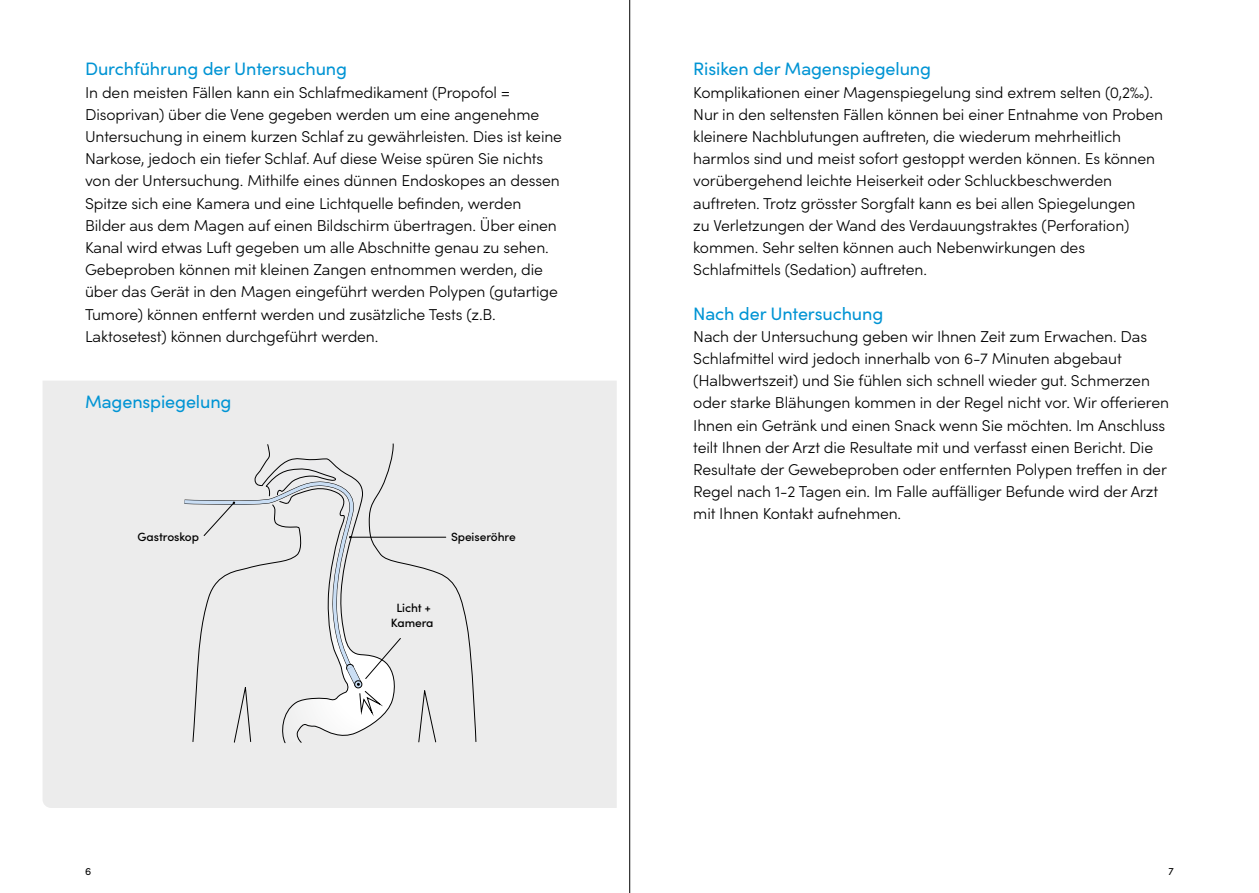
<style>
.page{position:relative;width:1259px;height:893px;background:#fff}
.page>*{position:absolute;margin:0;border:0;box-sizing:border-box;transform-origin:0 0}
.t1{font:18px "Sofia Pro";letter-spacing:-.005em;color:#0094d4}
.t2{font:300 15.75px/22.2px "Sofia Pro";letter-spacing:-.005em;color:#000}
.t3{font:500 12px/14.4px "Sofia Pro";letter-spacing:-.005em;color:#000;text-align:center}
.t4{font:10.5px "Sofia Pro";color:#000}
</style>
<div class="page">
<hr style="left:629px;top:0;width:1px;height:893px;background:#000">
<div style="left:43px;top:381px;width:574px;height:427px;background:#ececec"></div>
<div style="left:75px;top:420px;width:496px;height:366px;background:#ececec"></div>
<div style="left:88px;top:420px;width:481px;height:366px;background:#ececec"></div>
<svg style="left:184px;top:443px;width:292px;height:300px"></svg>
<p class="t1" style="left:85px;top:56px;width:263px">Durchführung der Untersuchung</p>
<p class="t2" style="left:85px;top:80px;width:478px">In den meisten Fällen kann ein Schlafmedikament (Propofol = Disoprivan) über die Vene gegeben werden um eine angenehme Untersuchung in einem kurzen Schlaf zu gewährleisten. Dies ist keine Narkose, jedoch ein tiefer Schlaf. Auf diese Weise spüren Sie nichts von der Untersuchung. Mithilfe eines dünnen Endoskopes an dessen Spitze sich eine Kamera und eine Lichtquelle befinden, werden Bilder aus dem Magen auf einen Bildschirm übertragen. Über einen Kanal wird etwas Luft gegeben um alle Abschnitte genau zu sehen.<br>Gebeproben können mit kleinen Zangen entnommen werden, die über das Gerät in den Magen eingeführt werden Polypen (gutartige Tumore) können entfernt werden und zusätzliche Tests (z.B.<br>Laktosetest) können durchgeführt werden.</p>
<p class="t1" style="left:85px;top:389px;width:148px">Magenspiegelung</p>
<p class="t3" style="left:138px;top:529px;width:63px">Gastroskop</p>
<p class="t3" style="left:451px;top:529px;width:66px">Speiseröhre</p>
<p class="t3" style="left:391px;top:600px;width:44px">Licht +<br>Kamera</p>
<p class="t1" style="left:693px;top:56px;width:239px">Risiken der Magenspiegelung</p>
<p class="t2" style="left:693px;top:80px;width:471px">Komplikationen einer Magenspiegelung sind extrem selten (0,2‰).<br>Nur in den seltensten Fällen können bei einer Entnahme von Proben kleinere Nachblutungen auftreten, die wiederum mehrheitlich harmlos sind und meist sofort gestoppt werden können. Es können vorübergehend leichte Heiserkeit oder Schluckbeschwerden auftreten. Trotz grösster Sorgfalt kann es bei allen Spiegelungen<br>zu Verletzungen der Wand des Verdauungstraktes (Perforation) kommen. Sehr selten können auch Nebenwirkungen des Schlafmittels (Sedation) auftreten.</p>
<p class="t1" style="left:693px;top:300px;width:191px">Nach der Untersuchung</p>
<p class="t2" style="left:693px;top:324px;width:477px">Nach der Untersuchung geben wir Ihnen Zeit zum Erwachen. Das Schlafmittel wird jedoch innerhalb von 6-7 Minuten abgebaut (Halbwertszeit) und Sie fühlen sich schnell wieder gut. Schmerzen oder starke Blähungen kommen in der Regel nicht vor. Wir offerieren Ihnen ein Getränk und einen Snack wenn Sie möchten. Im Anschluss teilt Ihnen der Arzt die Resultate mit und verfasst einen Bericht. Die Resultate der Gewebeproben oder entfernten Polypen treffen in der Regel nach 1-2 Tagen ein. Im Falle auffälliger Befunde wird der Arzt mit Ihnen Kontakt aufnehmen.</p>
<p class="t4" style="left:85px;top:863px;width:8px">6</p>
<p class="t4" style="left:1168px;top:863px;width:7px">7</p>
</div>
